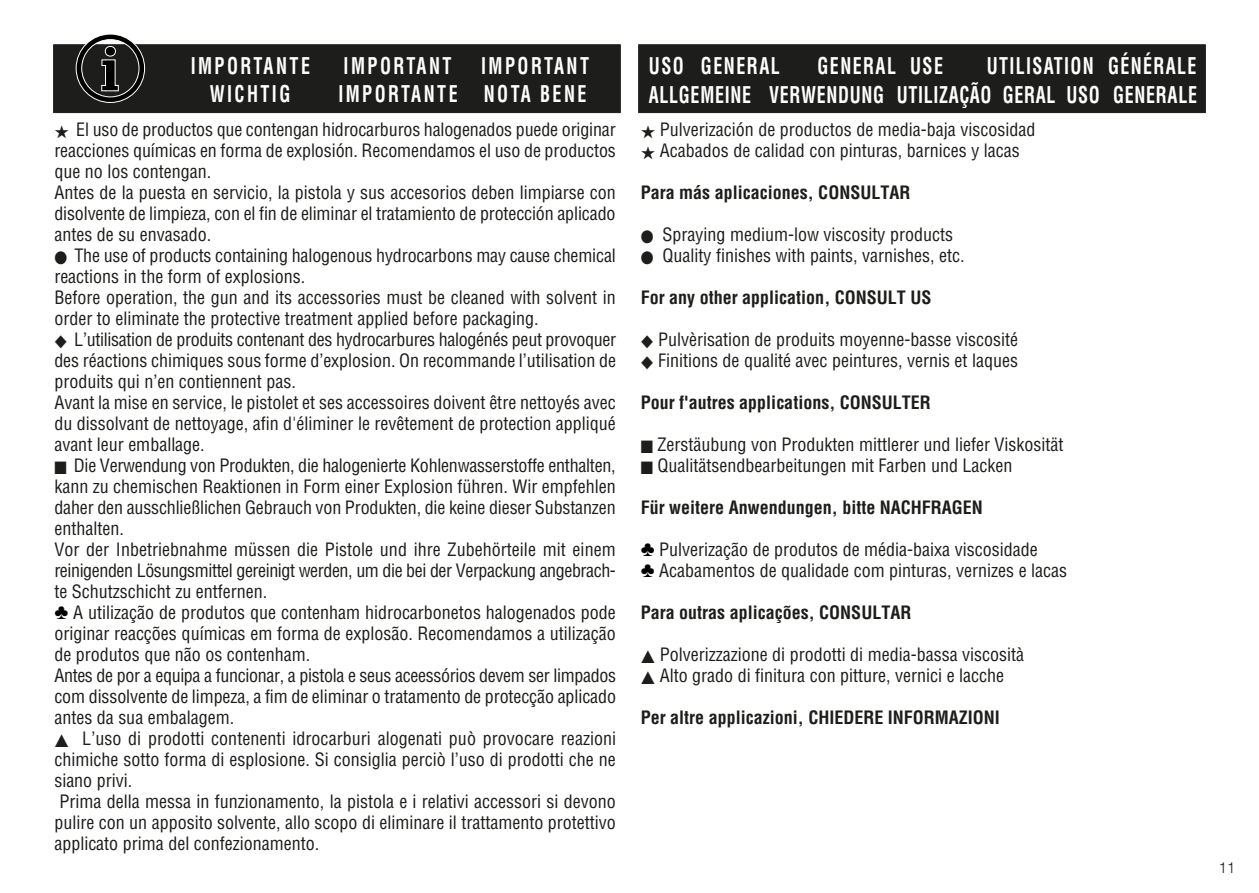
<style>
.page{position:relative;width:1259px;height:893px;background:#fff}
.page>*{position:absolute;margin:0;border:0;box-sizing:border-box;transform-origin:0 0}
.t1{font:700 condensed 22.5px/29.1px "Helvetica LT Std";letter-spacing:.04em;color:#fff;text-align:right;scale:.8 1}
.t2{font:700 condensed 22.5px "Helvetica LT Std";letter-spacing:.135em;color:#fff;scale:.8 1}
.t3{font:700 condensed 22.5px "Helvetica LT Std";letter-spacing:.075em;color:#fff;scale:.8 1}
.t4{font:condensed 18px/21px "Helvetica LT Std";color:#1d1d1b}
.t5{font:700 condensed 18px "Helvetica LT Std";color:#1d1d1b}
.t6{font:300 15px "Helvetica LT Std";color:#1d1d1b}
.s1{color:#000}
</style>
<div class="page">
<div style="left:53px;top:44px;width:568px;height:69px;background:#1d1d1b;border:1px solid #1d1d1b"></div>
<div style="left:638px;top:44px;width:567px;height:69px;background:#1d1d1b;border:1px solid #1d1d1b"></div>
<svg style="left:75px;top:34px;width:70px;height:69px"></svg>
<div style="left:105px;top:46px;width:10px;height:10px;background:#000;border-radius:50%"></div>
<div style="left:105px;top:46px;width:11px;height:10px;border:1px solid #fff;border-radius:50%"></div>
<p class="t2" style="left:191px;top:52px;width:151px">IMPORTANTE</p>
<p class="t2" style="left:344px;top:52px;width:136px">IMPORTANT</p>
<p class="t2" style="left:481px;top:52px;width:136px">IMPORTANT</p>
<p class="t2" style="left:210px;top:80px;width:102px">WICHTIG</p>
<p class="t2" style="left:338px;top:80px;width:312px">IMPORTANTE NOTA BENE</p>
<p class="t4" style="left:54px;top:119px;width:563px">★ El uso de productos que contengan hidrocarburos halogenados puede originar reacciones químicas en forma de explosión. Recomendamos el uso de productos que no los contengan.<br>Antes de la puesta en servicio, la pistola y sus accesorios deben limpiarse con disolvente de limpieza, con el fin de eliminar el tratamiento de protección aplicado antes de su envasado.</p>
<p class="t4" style="left:54px;top:245px;width:563px">● The use of products containing halogenous hydrocarbons may cause chemical reactions in the form of explosions.<br>Before operation, the gun and its accessories must be cleaned with solvent in order to eliminate the protective treatment applied before packaging.</p>
<p class="t4" style="left:54px;top:329px;width:563px">◆ L’utilisation de produits contenant des hydrocarbures halogénés peut provoquer des réactions chimiques sous forme d’explosion. On recommande l’utilisation de produits qui n’en contiennent pas.<br>Avant la mise en service, le pistolet et ses accessoires doivent être nettoyés avec du dissolvant de nettoyage, afin d'éliminer le revêtement de protection appliqué avant leur emballage.</p>
<p class="t4" style="left:54px;top:455px;width:563px">■ Die Verwendung von Produkten, die halogenierte Kohlenwasserstoffe enthalten, kann zu chemischen Reaktionen in Form einer Explosion führen. Wir empfehlen daher den ausschließlichen Gebrauch von Produkten, die keine dieser Substanzen enthalten.<br>Vor der Inbetriebnahme müssen die Pistole und ihre Zubehörteile mit einem reinigenden Lösungsmittel gereinigt werden, um die bei der Verpackung angebrach&shy;te Schutzschicht zu entfernen.<br><span class="s1">♣</span> A utilização de produtos que contenham hidrocarbonetos halogenados pode originar reacções químicas em forma de explosão. Recomendamos a utilização de produtos que não os contenham.<br>Antes de por a equipa a funcionar, a pistola e seus aceessórios devem ser limpados com dissolvente de limpeza, a fim de eliminar o tratamento de protecção aplicado antes da sua embalagem.</p>
<p class="t4" style="left:54px;top:728px;width:563px">▲ L’uso di prodotti contenenti idrocarburi alogenati può provocare reazioni chimiche sotto forma di esplosione. Si consiglia perciò l’uso di prodotti che ne siano privi.<br>Prima della messa in funzionamento, la pistola e i relativi accessori si devono pulire con un apposito solvente, allo scopo di eliminare il trattamento protettivo applicato prima del confezionamento.</p>
<p class="t1" style="left:649px;top:52px;width:687px">UTILISATION GÉNÉRALE<br>ALLGEMEINE VERWENDUNG UTILIZAÇÃO GERAL USO GENERALE</p>
<p class="t4" style="left:641px;top:119px;width:396px">★ Pulverización de productos de media-baja viscosidad</p>
<p class="t4" style="left:641px;top:140px;width:381px">★ Acabados de calidad con pinturas, barnices y lacas</p>
<p class="t5" style="left:641px;top:181px;width:271px">Para más aplicaciones, CONSULTAR</p>
<p class="t4" style="left:641px;top:224px;width:314px">● Spraying medium-low viscosity products</p>
<p class="t4" style="left:641px;top:245px;width:325px">● Quality finishes with paints, varnishes, etc.</p>
<p class="t5" style="left:641px;top:286px;width:292px">For any other application, CONSULT US</p>
<p class="t4" style="left:641px;top:329px;width:379px">◆ Pulvèrisation de produits moyenne-basse viscosité</p>
<p class="t4" style="left:641px;top:350px;width:379px">◆ Finitions de qualité avec peintures, vernis et laques</p>
<p class="t5" style="left:641px;top:391px;width:291px">Pour f'autres applications, CONSULTER</p>
<p class="t4" style="left:641px;top:434px;width:424px">■ Zerstäubung von Produkten mittlerer und liefer Viskosität</p>
<p class="t4" style="left:641px;top:455px;width:373px">■ Qualitätsendbearbeitungen mit Farben und Lacken</p>
<p class="t5" style="left:641px;top:496px;width:344px">Für weitere Anwendungen, bitte NACHFRAGEN</p>
<p class="t4" style="left:641px;top:539px;width:428px"><span class="s1">♣</span> Pulverização de produtos de média-baixa viscosidade<br><span class="s1">♣</span> Acabamentos de qualidade com pinturas, vernizes e lacas</p>
<p class="t5" style="left:641px;top:601px;width:272px">Para outras aplicações, CONSULTAR</p>
<p class="t4" style="left:641px;top:644px;width:385px">▲ Polverizzazione di prodotti di media-bassa viscosità</p>
<p class="t4" style="left:641px;top:665px;width:365px">▲ Alto grado di finitura con pitture, vernici e lacche</p>
<p class="t5" style="left:641px;top:706px;width:361px">Per altre applicazioni, CHIEDERE INFORMAZIONI</p>
<p class="t3" style="left:649px;top:52px;width:165px">USO GENERAL</p>
<p class="t3" style="left:817px;top:52px;width:158px">GENERAL USE</p>
<p class="t6" style="left:1218px;top:858px;width:18px">11</p>
</div>
